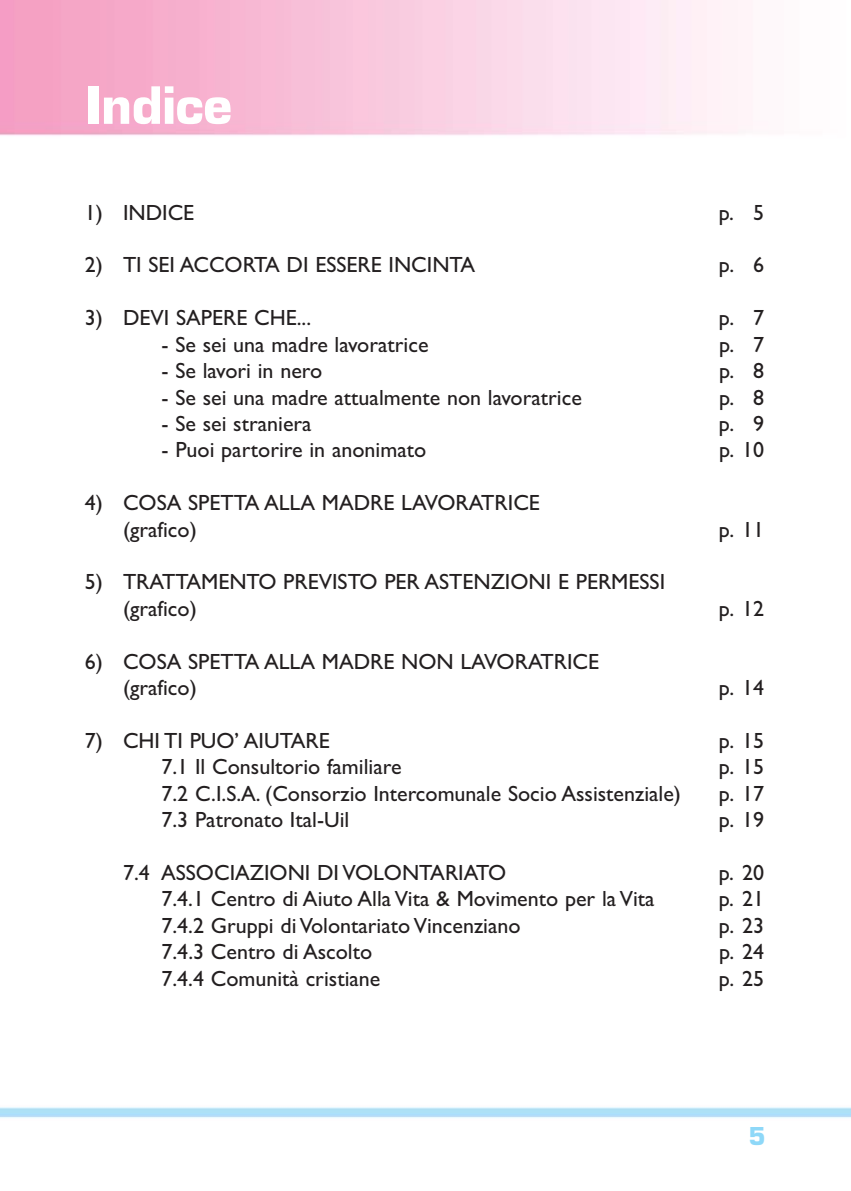
<style>
.page{position:relative;width:851px;height:1191px;background:#fff}
.page>*{position:absolute;margin:0;border:0;box-sizing:border-box;transform-origin:0 0}
.t1{font:700 50px "Eurostile";color:#fff}
.t2{font:700 24px "Eurostile";color:#8ed8f8}
.t3{font:22px/26.4px "Gill Sans";color:#231f20}
</style>
<div class="page">
<h1 class="t1" style="left:85px;top:86px;width:149px">Indice</h1>
<p class="t3" style="left:85px;top:201px;width:111px">1) INDICE</p>
<p class="t3" style="left:718px;top:201px;width:47px">p. 5</p>
<p class="t3" style="left:85px;top:254px;width:392px">2) TI SEI ACCORTA DI ESSERE INCINTA</p>
<p class="t3" style="left:718px;top:254px;width:47px">p. 6</p>
<p class="t3" style="left:85px;top:307px;width:228px">3) DEVI SAPERE CHE...</p>
<p class="t3" style="left:718px;top:307px;width:47px">p. 7</p>
<p class="t3" style="left:161px;top:333px;width:268px">- Se sei una madre lavoratrice</p>
<p class="t3" style="left:719px;top:333px;width:47px">p. 7</p>
<p class="t3" style="left:161px;top:360px;width:162px">- Se lavori in nero</p>
<p class="t3" style="left:718px;top:360px;width:47px">p. 8</p>
<p class="t3" style="left:161px;top:386px;width:422px">- Se sei una madre attualmente non lavoratrice</p>
<p class="t3" style="left:718px;top:386px;width:47px">p. 8</p>
<p class="t3" style="left:161px;top:413px;width:152px">- Se sei straniera</p>
<p class="t3" style="left:718px;top:413px;width:47px">p. 9</p>
<p class="t3" style="left:161px;top:439px;width:266px">- Puoi partorire in anonimato</p>
<p class="t3" style="left:719px;top:439px;width:47px">p. 10</p>
<p class="t3" style="left:123px;top:492px;width:418px;text-indent:-38px">4) COSA SPETTA ALLA MADRE LAVORATRICE (grafico)</p>
<p class="t3" style="left:718px;top:518px;width:47px">p. 11</p>
<p class="t3" style="left:123px;top:571px;width:543px;text-indent:-38px">5) TRATTAMENTO PREVISTO PER ASTENZIONI E PERMESSI (grafico)</p>
<p class="t3" style="left:123px;top:650px;width:477px;text-indent:-38px">6) COSA SPETTA ALLA MADRE NON LAVORATRICE (grafico)</p>
<p class="t3" style="left:718px;top:597px;width:47px">p. 12</p>
<p class="t3" style="left:718px;top:677px;width:47px">p. 14</p>
<p class="t3" style="left:85px;top:729px;width:246px">7) CHI TI PUO’ AIUTARE</p>
<p class="t3" style="left:718px;top:729px;width:47px">p. 15</p>
<p class="t3" style="left:161px;top:756px;width:241px">7.1 Il Consultorio familiare</p>
<p class="t3" style="left:718px;top:756px;width:47px">p. 15</p>
<p class="t3" style="left:161px;top:782px;width:521px">7.2 C.I.S.A. (Consorzio Intercomunale Socio Assistenziale)</p>
<p class="t3" style="left:718px;top:782px;width:47px">p. 17</p>
<p class="t3" style="left:161px;top:809px;width:189px">7.3 Patronato Ital-Uil</p>
<p class="t3" style="left:718px;top:809px;width:47px">p. 19</p>
<p class="t3" style="left:123px;top:861px;width:384px">7.4 ASSOCIAZIONI DI VOLONTARIATO</p>
<p class="t3" style="left:718px;top:861px;width:47px">p. 20</p>
<p class="t3" style="left:161px;top:888px;width:494px">7.4.1 Centro di Aiuto Alla Vita &amp; Movimento per la Vita</p>
<p class="t3" style="left:718px;top:888px;width:47px">p. 21</p>
<p class="t3" style="left:161px;top:914px;width:360px">7.4.2 Gruppi di Volontariato Vincenziano</p>
<p class="t3" style="left:718px;top:914px;width:47px">p. 23</p>
<p class="t3" style="left:161px;top:941px;width:212px">7.4.3 Centro di Ascolto</p>
<p class="t3" style="left:719px;top:941px;width:47px">p. 24</p>
<p class="t3" style="left:161px;top:967px;width:220px">7.4.4 Comunità cristiane</p>
<p class="t3" style="left:718px;top:967px;width:47px">p. 25</p>
<p class="t2" style="left:748px;top:1126px;width:19px">5</p>
</div>
